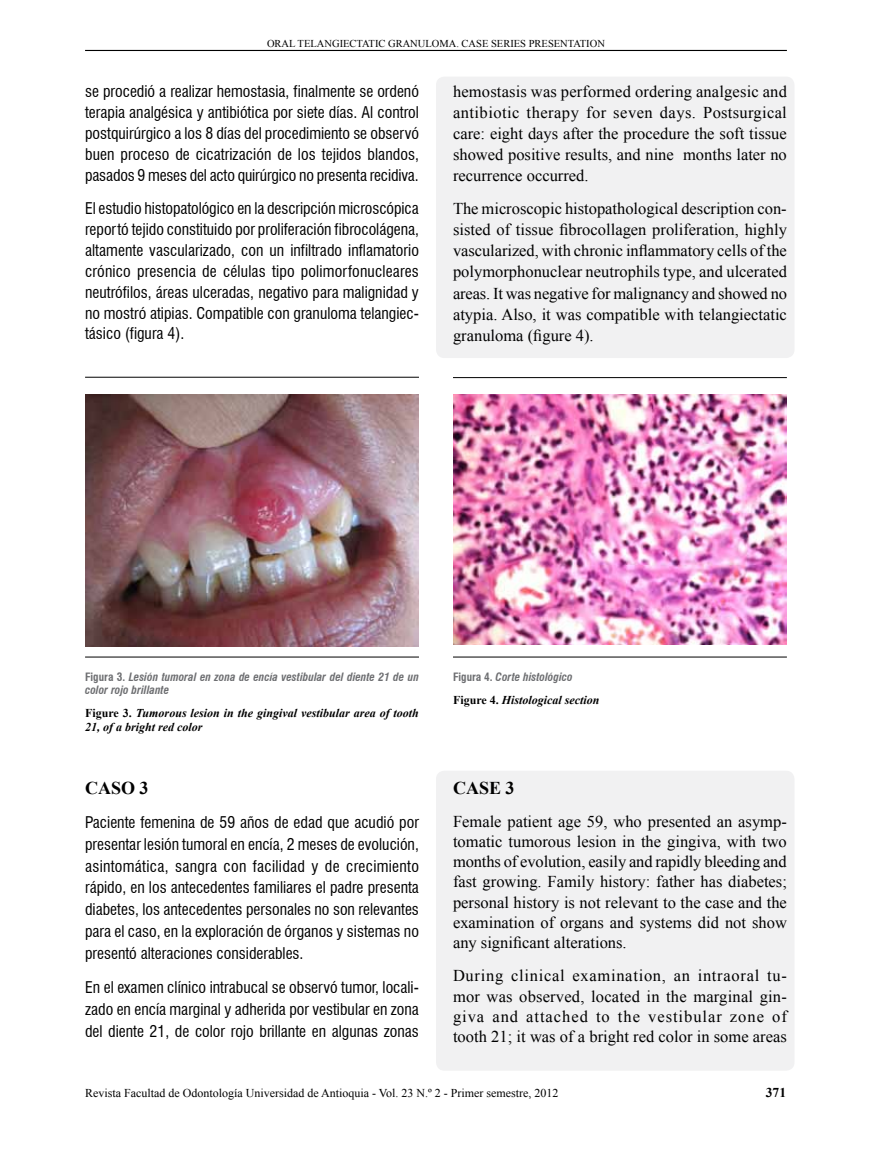
<style>
.page{position:relative;width:872px;height:1149px;background:#fff}
.page>*{position:absolute;margin:0;border:0;box-sizing:border-box;transform-origin:0 0}
.t1{font:700 18px "Times New Roman";color:#000}
.t2{font:16.5px/21px "Times New Roman";color:#000;text-align:justify}
.t3{font:condensed 15.75px/20.9px "Swiss 721 BT";color:#000;text-align:justify}
.t4{font:700 13.5px "Times New Roman";color:#000}
.t5{font:italic 700 12px/14.4px "Times New Roman";color:#000}
.t6{font:12px "Times New Roman";color:#000}
.t7{font:italic 700 condensed 11.25px/13.5px "Swiss 721 BT";color:#6d6e71}
.t8{font:10.5px "Times New Roman";color:#000}
.s1{font-style:normal}
</style>
<div class="page">
<hr style="left:85px;top:50px;width:702px;height:1px;background:#000">
<div style="left:436px;top:77px;width:358px;height:281px;background:#f1f1f2;border-radius:9px"></div>
<div style="left:436px;top:770px;width:358px;height:300px;background:#f1f1f2;border-radius:9px"></div>
<img style="left:85px;top:394px;width:334px;height:252px">
<img style="left:453px;top:394px;width:333px;height:250px">
<hr style="left:85px;top:377px;width:334px;height:1px;background:#000">
<hr style="left:453px;top:377px;width:334px;height:1px;background:#000">
<hr style="left:85px;top:656px;width:334px;height:1px;background:#000">
<hr style="left:453px;top:656px;width:334px;height:1px;background:#000">
<p class="t8" style="left:267px;top:37px;width:339px">ORAL TELANGIECTATIC GRANULOMA. CASE SERIES PRESENTATION</p>
<p class="t3" style="left:85px;top:81px;width:335px">se procedió a realizar hemostasia, finalmente se ordenó terapia analgésica y antibiótica por siete días. Al control postquirúrgico a los 8 días del procedimiento se observó buen proceso de cicatrización de los tejidos blandos, pasados 9 meses del acto quirúrgico no presenta recidiva.</p>
<p class="t3" style="left:85px;top:198px;width:335px">El estudio histopatológico en la descripción microscópica reportó tejido constituido por proliferación fibrocolágena, altamente vascularizado, con un infiltrado inflamatorio crónico presencia de células tipo polimorfonucleares neutrófilos, áreas ulceradas, negativo para malignidad y no mostró atipias. Compatible con granuloma telangiec&shy;tásico (figura 4).</p>
<p class="t2" style="left:453px;top:80px;width:335px">hemostasis was performed ordering analgesic and antibiotic therapy for seven days. Postsurgical care: eight days after the procedure the soft tissue showed positive results, and nine months later no recurrence occurred.</p>
<p class="t2" style="left:453px;top:198px;width:335px">The microscopic histopathological description con&shy;sisted of tissue fibrocollagen proliferation, highly vascularized, with chronic inflammatory cells of the polymorphonuclear neutrophils type, and ulcerated areas. It was negative for malignancy and showed no atypia. Also, it was compatible with telangiectatic granuloma (figure 4).</p>
<p class="t7" style="left:85px;top:669px;width:335px"><span class="s1">Figura 3.</span> Lesión tumoral en zona de encía vestibular del diente 21 de un color rojo brillante</p>
<p class="t5" style="left:85px;top:705px;width:335px"><span class="s1">Figure 3.</span> Tumorous lesion in the gingival vestibular area of tooth<br>21, of a bright red color</p>
<p class="t1" style="left:85px;top:774px;width:65px">CASO 3</p>
<p class="t3" style="left:85px;top:811px;width:335px;line-height:21.8px">Paciente femenina de 59 años de edad que acudió por presentar lesión tumoral en encía, 2 meses de evolución, asintomática, sangra con facilidad y de crecimiento rápido, en los antecedentes familiares el padre presenta diabetes, los antecedentes personales no son relevantes para el caso, en la exploración de órganos y sistemas no presentó alteraciones considerables.</p>
<p class="t3" style="left:85px;top:976px;width:335px;line-height:21.8px">En el examen clínico intrabucal se observó tumor, locali&shy;zado en encía marginal y adherida por vestibular en zona del diente 21, de color rojo brillante en algunas zonas</p>
<p class="t7" style="left:453px;top:669px;width:121px"><span class="s1">Figura 4.</span> Corte histológico</p>
<p class="t5" style="left:453px;top:691px;width:148px"><span class="s1">Figure 4.</span> Histological section</p>
<p class="t1" style="left:453px;top:774px;width:63px">CASE 3</p>
<p class="t2" style="left:453px;top:810px;width:335px;line-height:20.2px">Female patient age 59, who presented an asymp&shy;tomatic tumorous lesion in the gingiva, with two months of evolution, easily and rapidly bleeding and fast growing. Family history: father has diabetes; personal history is not relevant to the case and the examination of organs and systems did not show any significant alterations.</p>
<p class="t2" style="left:453px;top:965px;width:335px;line-height:20.2px">During clinical examination, an intraoral tu&shy;mor was observed, located in the marginal gin&shy;giva and attached to the vestibular zone of tooth 21; it was of a bright red color in some areas</p>
<p class="t6" style="left:85px;top:1084px;width:475px">Revista Facultad de Odontología Universidad de Antioquia - Vol. 23 N.º 2 - Primer semestre, 2012</p>
<p class="t4" style="left:766px;top:1082px;width:22px">371</p>
</div>
